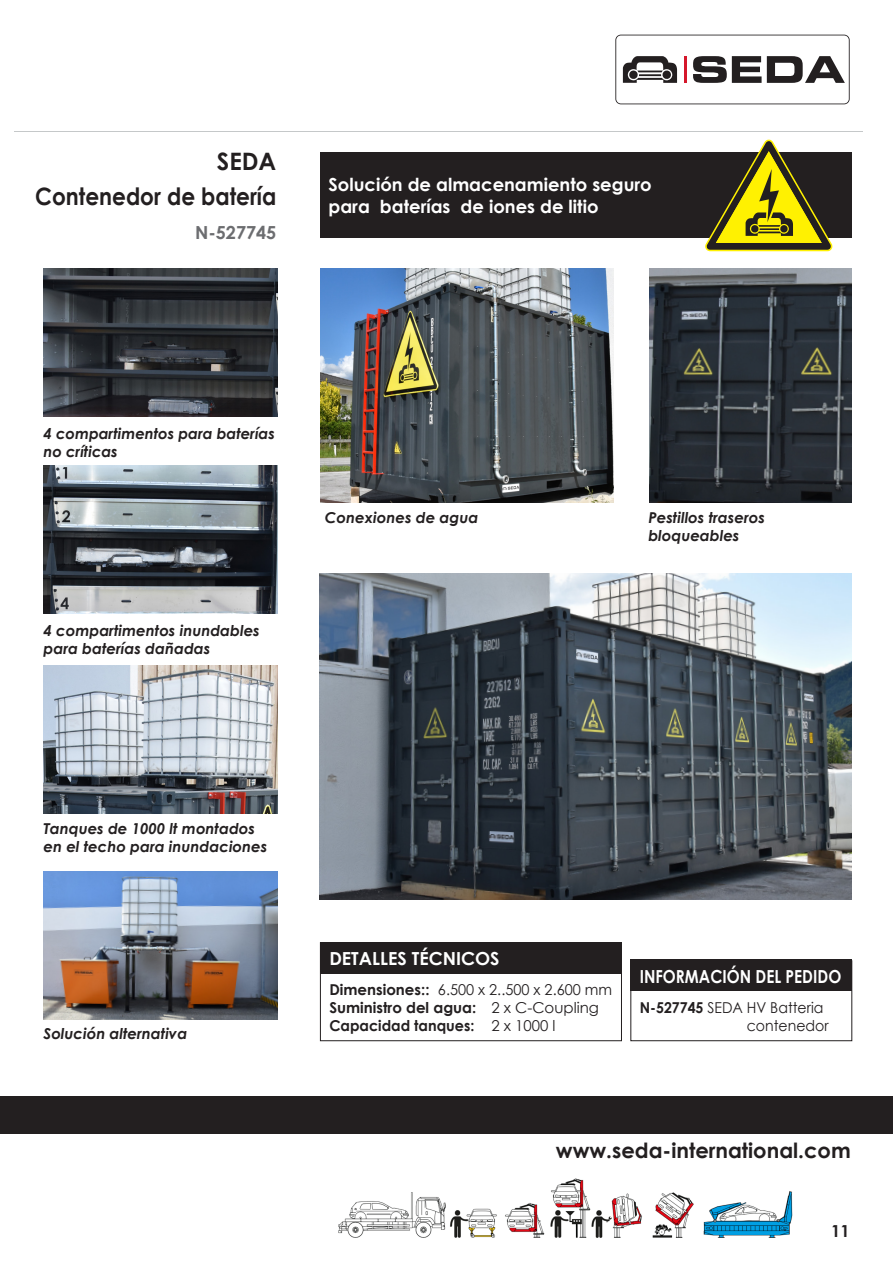
<style>
.page{position:relative;width:893px;height:1263px;background:#fff}
.page>*{position:absolute;margin:0;border:0;box-sizing:border-box;transform-origin:0 0}
.t1{font:700 24px/34.5px "Century Gothic";color:#231f20;text-align:right}
.t2{font:700 21px "Century Gothic";color:#231f20}
.t3{font:700 18px/21.6px "Century Gothic";color:#fff}
.t4{font:700 18px "Century Gothic";color:#fff;scale:.86 1}
.t5{font:700 18px "Century Gothic";color:#6c6d70}
.t6{font:700 16.5px "Century Gothic";color:#231f20}
.t7{font:italic 700 15px/18px "Century Gothic";color:#231f20}
.t8{font:700 15px/18px "Century Gothic";color:#231f20}
.t9{font:15px/18px "Century Gothic";color:#231f20;scale:.94 1}
.s1{font-weight:400}
.s2{font-weight:700}
</style>
<div class="page">
<svg style="left:615px;top:35px;width:235px;height:69px"></svg>
<div style="left:0;top:1096px;width:893px;height:37px;background:#231f20"></div>
<img style="left:338px;top:1178px;width:455px;height:60px">
<div style="left:320px;top:153px;width:531px;height:85px;background:#231f20"></div>
<div style="left:320px;top:942px;width:302px;height:32px;background:#231f20"></div>
<div style="left:320px;top:942px;width:302px;height:99px;border:1px solid #231f20"></div>
<div style="left:630px;top:959px;width:222px;height:32px;background:#231f20"></div>
<div style="left:630px;top:960px;width:222px;height:81px;border:1px solid #231f20"></div>
<img style="left:320px;top:574px;width:531px;height:326px">
<img style="left:44px;top:269px;width:233px;height:148px">
<img style="left:44px;top:666px;width:233px;height:148px">
<img style="left:44px;top:465px;width:233px;height:148px">
<img style="left:44px;top:871px;width:233px;height:148px">
<img style="left:649px;top:268px;width:202px;height:234px">
<img style="left:321px;top:268px;width:292px;height:234px">
<svg style="left:705px;top:140px;width:127px;height:111px"></svg>
<p class="t1" style="left:35px;top:144px;width:243px">SEDA<br>Contenedor de batería</p>
<p class="t5" style="left:195px;top:222px;width:83px">N-527745</p>
<p class="t3" style="left:328px;top:174px;width:325px">Solución de almacenamiento seguro para baterías de iones de litio</p>
<p class="t7" style="left:44px;top:424px;width:233px">4 compartimentos para baterías no críticas</p>
<p class="t7" style="left:44px;top:621px;width:218px">4 compartimentos inundables para baterías dañadas</p>
<p class="t7" style="left:325px;top:508px;width:155px">Conexiones de agua</p>
<p class="t7" style="left:648px;top:508px;width:118px">Pestillos traseros bloqueables</p>
<p class="t7" style="left:44px;top:819px;width:225px">Tanques de 1000 lt montados en el techo para inundaciones</p>
<p class="t7" style="left:44px;top:1024px;width:145px">Solución alternativa</p>
<p class="t3" style="left:329px;top:947px;width:172px">DETALLES TÉCNICOS</p>
<p class="t8" style="left:329px;top:980px;width:284px">Dimensiones:: <span class="s1">6.500 x 2..500 x 2.600 mm<br></span>Suministro del agua: <span class="s1">2 x C-Coupling<br></span>Capacidad tanques: <span class="s1">2 x 1000 l</span></p>
<p class="t4" style="left:640px;top:965px;width:236px">INFORMACIÓN DEL PEDIDO</p>
<p class="t9" style="left:747px;top:998px;width:89px;text-indent:-107px"><span class="s2">N-527745</span> SEDA HV Batteria contenedor</p>
<h2 class="t2" style="left:556px;top:1137px;width:296px">www.seda-international.com</h2>
<p class="t6" style="left:831px;top:1221px;width:20px">11</p>
</div>
